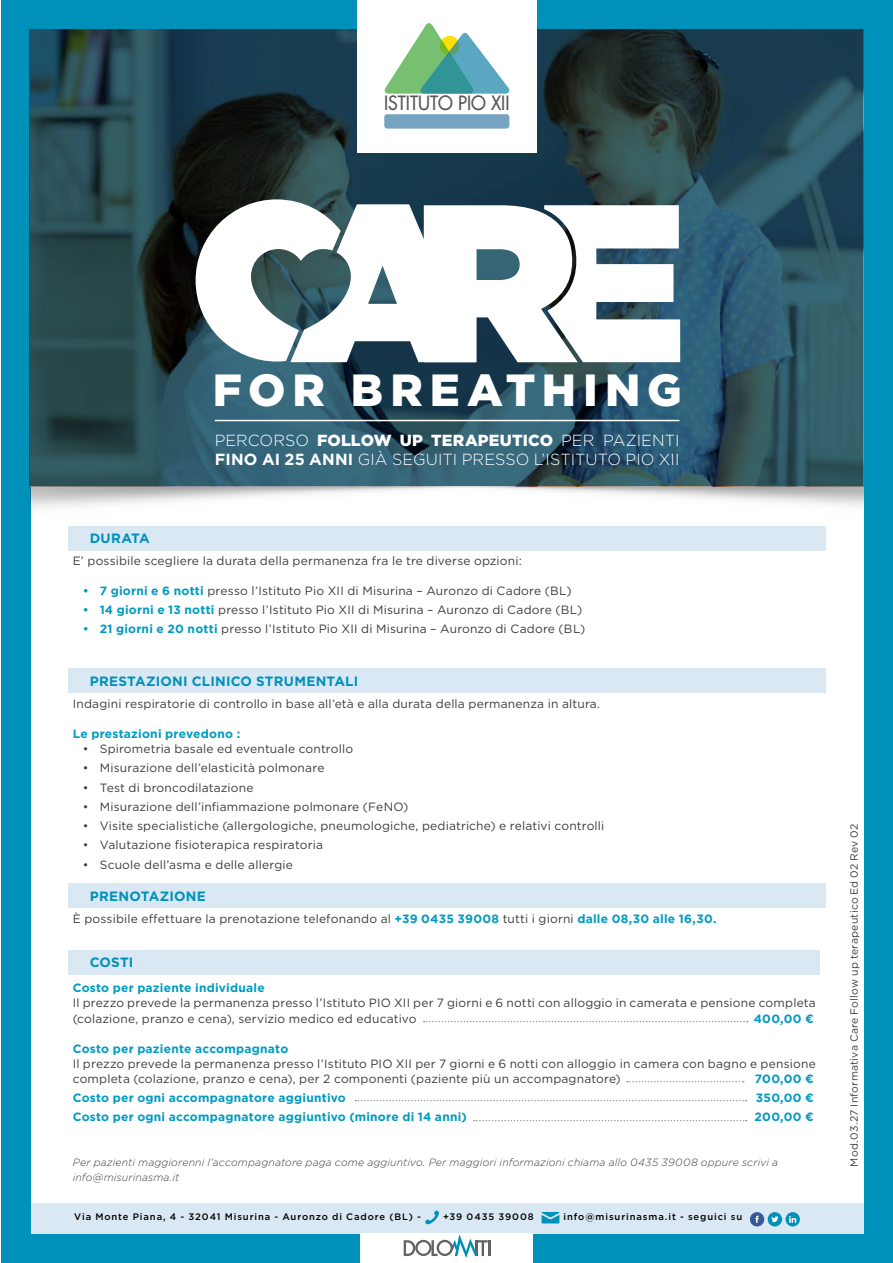
<style>
.page{position:relative;width:893px;height:1263px;background:#fff}
.page>*{position:absolute;margin:0;border:0;box-sizing:border-box;transform-origin:0 0}
.t1{font:900 45px "Gotham";letter-spacing:.155em;color:#fff}
.t2{font:19.2px "Futura";color:#575756;scale:.93 1}
.t3{font:300 16.05px/19.2px "Gotham";color:#fff}
.t4{font:700 13.5px "Gotham";letter-spacing:.015em;color:#0091ba}
.t5{font:12px/15px "Gotham";letter-spacing:.015em;color:#3c3c3b}
.t6{font:700 12px "Gotham";letter-spacing:.02em;color:#009bc1}
.t7{font:italic 300 10.5px/15px "Gotham";letter-spacing:.015em;color:#3c3c3b}
.t8{font:10.5px "Gotham";letter-spacing:.015em;color:#3c3c3b}
.t9{font:500 9.45px "Gotham";letter-spacing:.095em;color:#000}
.s1{font-weight:900}
.s2{font-weight:700}
.s3{font-weight:700;color:#009bc1}
</style>
<div class="page">
<div style="left:1px;top:0;width:892px;height:1263px;background:#0091ba"></div>
<div style="left:31px;top:30px;width:832px;height:1203px;background:#fff"></div>
<img style="left:31px;top:486px;width:832px;height:22px">
<div style="left:31px;top:1203px;width:832px;height:30px;background:#d9e8f2"></div>
<svg style="left:425px;top:1210px;width:14px;height:15px"></svg>
<svg style="left:541px;top:1212px;width:19px;height:11px"></svg>
<svg style="left:750px;top:1212px;width:50px;height:14px"></svg>
<div style="left:360px;top:1233px;width:173px;height:30px;background:#fff"></div>
<svg style="left:404px;top:1234px;width:86px;height:24px"></svg>
<div style="left:68px;top:526px;width:758px;height:24px;background:#d9e8f2"></div>
<div style="left:68px;top:668px;width:758px;height:24px;background:#d9e8f2"></div>
<div style="left:68px;top:884px;width:758px;height:24px;background:#d9e8f2"></div>
<div style="left:68px;top:950px;width:752px;height:24px;background:#d9e8f2"></div>
<svg style="left:424px;top:1021px;width:324px;height:1px"></svg>
<svg style="left:29px;top:29px;width:834px;height:456px;background:#264854"></svg>
<div style="left:357px;top:0;width:180px;height:152px;background:#fff"></div>
<svg style="left:384px;top:23px;width:126px;height:71px"></svg>
<div style="left:384px;top:114px;width:125px;height:15px;background:#76a3c2;border-radius:3px"></div>
<svg style="left:627px;top:1081px;width:117px;height:1px"></svg>
<svg style="left:474px;top:1120px;width:273px;height:1px"></svg>
<svg style="left:355px;top:1100px;width:392px;height:1px"></svg>
<svg style="left:196px;top:199px;width:484px;height:163px"></svg>
<hr style="left:215px;top:420px;width:464px;height:1px;background:#fff">
<h2 class="t2" style="left:384px;top:91px;width:136px">ISTITUTO PIO XII</h2>
<h1 class="t1" style="left:213px;top:359px;width:471px">FOR BREATHING</h1>
<h3 class="t3" style="left:215px;top:430px;width:466px">PERCORSO <span class="s1">FOLLOW UP TERAPEUTICO</span> PER PAZIENTI<br><span class="s2">FINO AI 25 ANNI</span> GIÀ SEGUITI PRESSO L’ISTITUTO PIO XII</h3>
<p class="t4" style="left:90px;top:529px;width:61px">DURATA</p>
<p class="t5" style="left:73px;top:553px;width:450px">E’ possibile scegliere la durata della permanenza fra le tre diverse opzioni:</p>
<p class="t5" style="left:83px;top:583px;width:490px"><span class="s3">• 7 giorni e 6 notti</span> presso l’Istituto Pio XII di Misurina – Auronzo di Cadore (BL)</p>
<p class="t5" style="left:83px;top:602px;width:501px"><span class="s3">• 14 giorni e 13 notti</span> presso l’Istituto Pio XII di Misurina – Auronzo di Cadore (BL)</p>
<p class="t5" style="left:83px;top:621px;width:504px"><span class="s3">• 21 giorni e 20 notti</span> presso l’Istituto Pio XII di Misurina – Auronzo di Cadore (BL)</p>
<p class="t4" style="left:90px;top:672px;width:270px">PRESTAZIONI CLINICO STRUMENTALI</p>
<p class="t5" style="left:73px;top:696px;width:529px">Indagini respiratorie di controllo in base all’età e alla durata della permanenza in altura.</p>
<p class="t6" style="left:73px;top:726px;width:169px">Le prestazioni prevedono :</p>
<p class="t5" style="left:83px;top:741px;width:272px">• Spirometria basale ed eventuale controllo</p>
<p class="t5" style="left:83px;top:760px;width:243px">• Misurazione dell’elasticità polmonare</p>
<p class="t5" style="left:83px;top:780px;width:172px">• Test di broncodilatazione</p>
<p class="t5" style="left:83px;top:799px;width:327px">• Misurazione dell’infiammazione polmonare (FeNO)</p>
<p class="t5" style="left:83px;top:818px;width:523px">• Visite specialistiche (allergologiche, pneumologiche, pediatriche) e relativi controlli</p>
<p class="t5" style="left:83px;top:837px;width:242px">• Valutazione fisioterapica respiratoria</p>
<p class="t5" style="left:83px;top:857px;width:212px">• Scuole dell’asma e delle allergie</p>
<p class="t4" style="left:90px;top:887px;width:118px">PRENOTAZIONE</p>
<p class="t5" style="left:73px;top:910px;width:645px">È possibile effettuare la prenotazione telefonando al <span class="s3">+39 0435 39008</span> tutti i giorni <span class="s3">dalle 08,30 alle 16,30.</span></p>
<p class="t4" style="left:90px;top:954px;width:45px">COSTI</p>
<p class="t6" style="left:73px;top:980px;width:194px">Costo per paziente individuale</p>
<p class="t5" style="left:73px;top:995px;width:745px">Il prezzo prevede la permanenza presso l’Istituto PIO XII per 7 giorni e 6 notti con alloggio in camerata e pensione completa (colazione, pranzo e cena), servizio medico ed educativo</p>
<p class="t6" style="left:754px;top:1010px;width:61px">400,00 €</p>
<p class="t6" style="left:73px;top:1040px;width:217px">Costo per paziente accompagnato</p>
<p class="t5" style="left:73px;top:1055px;width:745px">Il prezzo prevede la permanenza presso l’Istituto PIO XII per 7 giorni e 6 notti con alloggio in camera con bagno e pensione completa (colazione, pranzo e cena), per 2 componenti (paziente più un accompagnatore)</p>
<p class="t6" style="left:755px;top:1070px;width:60px">700,00 €</p>
<p class="t6" style="left:73px;top:1089px;width:275px">Costo per ogni accompagnatore aggiuntivo</p>
<p class="t6" style="left:756px;top:1089px;width:59px">350,00 €</p>
<p class="t6" style="left:73px;top:1109px;width:396px">Costo per ogni accompagnatore aggiuntivo (minore di 14 anni)</p>
<p class="t6" style="left:755px;top:1109px;width:61px">200,00 €</p>
<p class="t7" style="left:73px;top:1154px;width:707px">Per pazienti maggiorenni l’accompagnatore paga come aggiuntivo. Per maggiori informazioni chiama allo 0435 39008 oppure scrivi a info@misurinasma.it</p>
<p class="t9" style="left:74px;top:1211px;width:348px">Via Monte Piana, 4 - 32041 Misurina - Auronzo di Cadore (BL) -</p>
<p class="t9" style="left:443px;top:1211px;width:92px">+39 0435 39008</p>
<p class="t9" style="left:564px;top:1211px;width:180px">info@misurinasma.it - seguici su</p>
<p class="t8" style="left:847px;top:1166px;width:344px;rotate:-90deg">Mod.03.27 Informativa Care Follow up terapeutico Ed 02 Rev 02</p>
</div>
